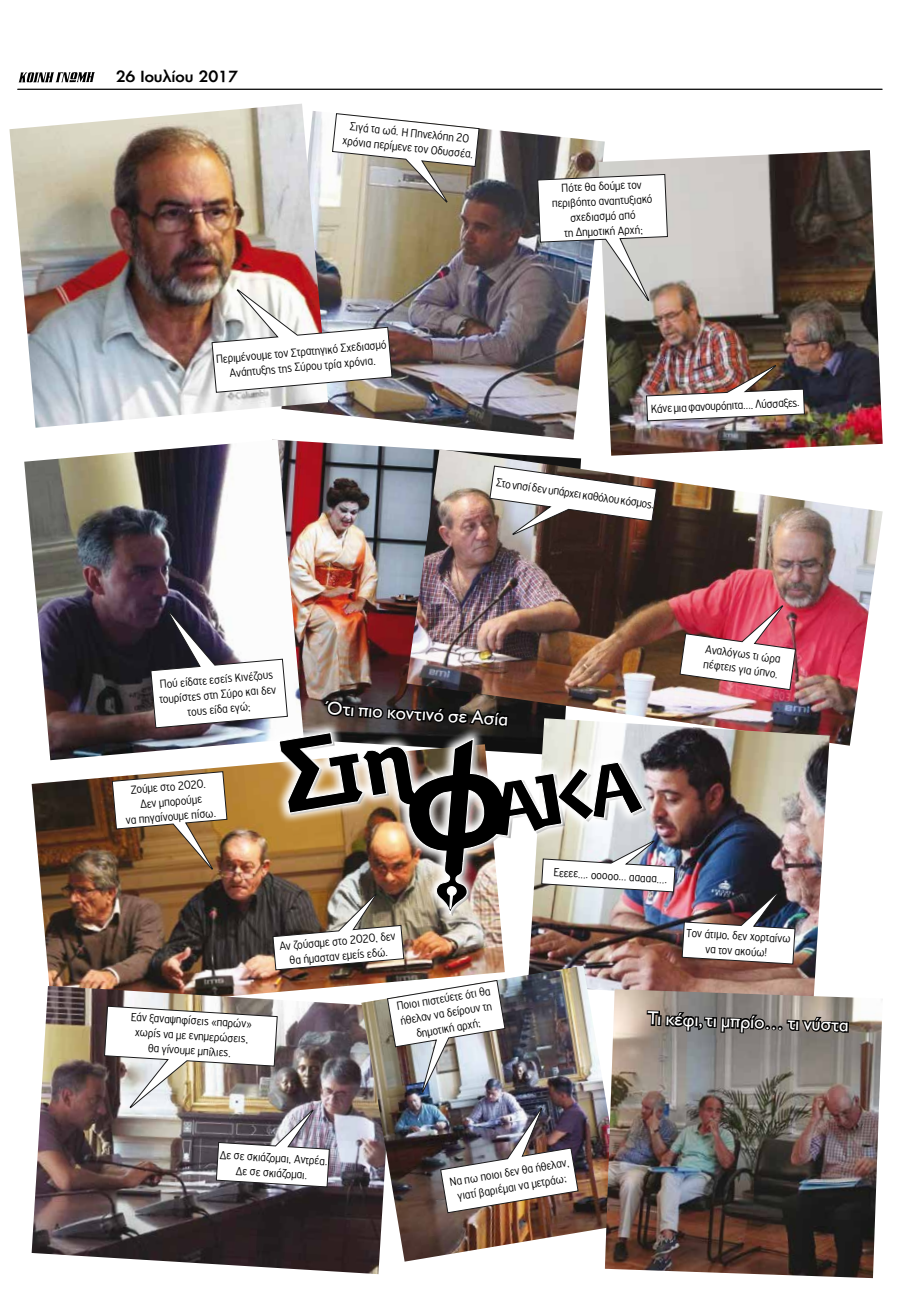
<style>
.page{position:relative;width:904px;height:1312px;background:#fff}
.page>*{position:absolute;margin:0;border:0;box-sizing:border-box;transform-origin:0 0}
.t1{font:18.75px "Gill Sans Hel";color:#fff}
.t2{font:500 15px "PF Futura Neu";color:#000}
.t3{font:300 12.5px/15px "PF Highway Gothic Cond";color:#000;text-align:center}
</style>
<div class="page">
<hr style="left:18px;top:89px;width:864px;height:1px;background:#000">
<svg style="left:19px;top:72px;width:76px;height:10px"></svg>
<img style="left:304px;top:439px;width:270px;height:165px">
<img style="left:328px;top:128px;width:277px;height:311px">
<svg style="left:332px;top:113px;width:147px;height:90px"></svg>
<img style="left:9px;top:104px;width:319px;height:323px">
<img style="left:211px;top:289px;width:181px;height:104px">
<img style="left:598px;top:150px;width:284px;height:299px">
<svg style="left:537px;top:151px;width:131px;height:150px"></svg>
<img style="left:646px;top:360px;width:159px;height:89px">
<img style="left:406px;top:449px;width:476px;height:295px">
<svg style="left:489px;top:465px;width:168px;height:70px"></svg>
<img style="left:32px;top:760px;width:72px;height:225px">
<img style="left:32px;top:985px;width:348px;height:288px">
<img style="left:361px;top:1213px;width:244px;height:48px">
<img style="left:605px;top:997px;width:277px;height:280px">
<img style="left:24px;top:439px;width:280px;height:321px">
<img style="left:104px;top:604px;width:746px;height:609px">
<img style="left:360px;top:706px;width:296px;height:221px">
<p class="t2" style="left:116px;top:66px;width:124px">26 Ιουλίου 2017</p>
<p class="t3" style="left:345px;top:118px;width:133px;rotate:6deg">Σιγά τα ωά. Η Πηνελόπη 20 χρόνια περίμενε τον Οδυσσέα.</p>
<p class="t3" style="left:551px;top:181px;width:102px;rotate:-3deg">Πότε θα δούμε τον περιβόητο αναπτυξιακό σχεδιασμό από<br>τη Δημοτική Αρχή;</p>
<p class="t3" style="left:215px;top:351px;width:172px;rotate:-5deg">Περιμένουμε τον Στρατηγικό Σχεδιασμό<br>Ανάπτυξης της Σύρου τρία χρόνια.</p>
<p class="t3" style="left:650px;top:402px;width:150px;rotate:-3deg">Κάνε μια φανουρόπιτα…. Λύσσαξες.</p>
<p class="t3" style="left:497px;top:475px;width:161px;rotate:8deg">Στο νησί δεν υπάρχει καθόλου κόσμος.</p>
<p class="t3" style="left:157px;top:676px;width:119px;rotate:-5deg">Πού είδατε εσείς Κινέζους τουρίστες στη Σύρο και δεν τους είδα εγώ;</p>
<p class="t3" style="left:123px;top:782px;width:92px;rotate:-5deg">Ζούμε στο 2020.<br>Δεν μπορούμε<br>να πηγαίνουμε πίσω.</p>
<h1 class="t1" style="left:328px;top:698px;width:183px;rotate:3deg">Ότι πιο κοντινό σε Ασία</h1>
<p class="t3" style="left:132px;top:1008px;width:122px;rotate:4deg">Εάν ξαναψηφίσεις «παρών» χωρίς να με ενημερώσεις, θα γίνουμε μπίλιες.</p>
<p class="t3" style="left:279px;top:938px;width:118px;rotate:-5deg">Αν ζούσαμε στο 2020, δεν θα ήμασταν εμείς εδώ.</p>
<p class="t3" style="left:395px;top:999px;width:96px;rotate:-10deg">Ποιοι πιστεύετε ότι θα ήθελαν να δείρουν τη δημοτική αρχή;</p>
<p class="t3" style="left:706px;top:641px;width:77px;text-align:left;rotate:8deg">Αναλόγως τι ώρα πέφτεις για ύπνο.</p>
<p class="t3" style="left:554px;top:864px;width:115px;rotate:4deg">Εεεεε…. οοοοο… ααααα….</p>
<p class="t3" style="left:687px;top:924px;width:106px;rotate:4deg">Τον άτιμο, δεν χορταίνω να τον ακούω!</p>
<h1 class="t1" style="left:648px;top:1007px;width:203px;rotate:2deg">Τι κέφι, τι μπρίο… τι νύστα</h1>
<p class="t3" style="left:220px;top:1146px;width:110px;rotate:4deg">Δε σε σκιάζομαι, Αντρέα.<br>Δε σε σκιάζομαι.</p>
<p class="t3" style="left:448px;top:1174px;width:122px;rotate:-10deg">Να πω ποιοι δεν θα ήθελαν, γιατί βαριέμαι να μετράω;</p>
</div>
